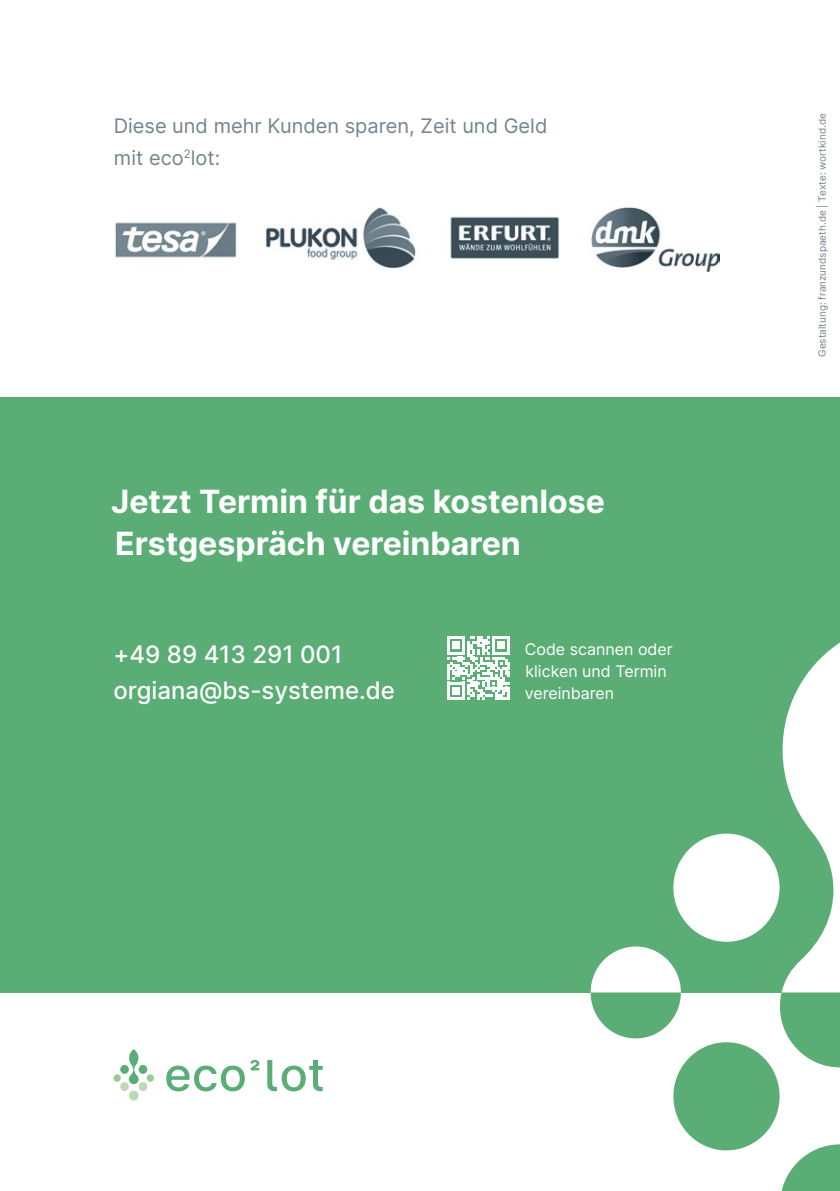
<style>
.page{position:relative;width:840px;height:1191px;background:#fff}
.page>*{position:absolute;margin:0;border:0;box-sizing:border-box;transform-origin:0 0}
.t1{font:700 32px/42px "Inter";color:#fff}
.t2{font:500 24px/36px "Inter";color:#fff}
.t3{font:20px/32px "Inter";color:#73848e}
.t4{font:16px/22px "Inter";color:#fff}
.t5{font:10px "Inter";color:#73848e}
</style>
<div class="page">
<svg style="left:781px;top:1144px;width:58px;height:47px"></svg>
<div style="left:590px;top:946px;width:90px;height:92px;background:#5aad74;border-radius:50%"></div>
<div style="left:673px;top:1042px;width:106px;height:108px;background:#5aad74;border-radius:50%"></div>
<div style="left:0;top:397px;width:839px;height:595px;background:#5aad74"></div>
<svg style="left:779px;top:643px;width:60px;height:424px"></svg>
<svg style="left:590px;top:946px;width:90px;height:46px"></svg>
<div style="left:673px;top:833px;width:106px;height:108px;background:#fff;border-radius:50%"></div>
<img style="left:115px;top:207px;width:604px;height:64px">
<svg style="left:447px;top:636px;width:63px;height:63px"></svg>
<svg style="left:166px;top:1060px;width:93px;height:31px"></svg>
<svg style="left:267px;top:1060px;width:55px;height:31px"></svg>
<div style="left:113px;top:1074px;width:8px;height:7px;background:#9acc98;border-radius:50%"></div>
<div style="left:120px;top:1082px;width:9px;height:9px;background:#badbb6;border-radius:50%"></div>
<div style="left:120px;top:1065px;width:9px;height:8px;background:#5aad74;border-radius:50%"></div>
<svg style="left:129px;top:1049px;width:9px;height:35px"></svg>
<div style="left:129px;top:1090px;width:9px;height:10px;background:#badbb6;border-radius:50%"></div>
<div style="left:147px;top:1074px;width:7px;height:7px;background:#9acc98;border-radius:50%"></div>
<div style="left:139px;top:1082px;width:8px;height:9px;background:#badbb6;border-radius:50%"></div>
<div style="left:139px;top:1065px;width:8px;height:8px;background:#5aad74;border-radius:50%"></div>
<p class="t3" style="left:114px;top:109px;width:435px">Diese und mehr Kunden sparen, Zeit und Geld mit eco<sup>2</sup>lot:</p>
<p class="t1" style="left:111px;top:480px;width:495px">Jetzt Termin für das kostenlose<br>Erstgespräch vereinbaren</p>
<p class="t2" style="left:113px;top:636px;width:283px">+49 89 413 291 001 orgiana@bs-systeme.de</p>
<p class="t4" style="left:524px;top:638px;width:149px">Code scannen oder klicken und Termin vereinbaren</p>
<p class="t5" style="left:814px;top:357px;width:245px;rotate:-90deg">Gestaltung: franzundspaeth.de | Texte: wortkind.de</p>
</div>
